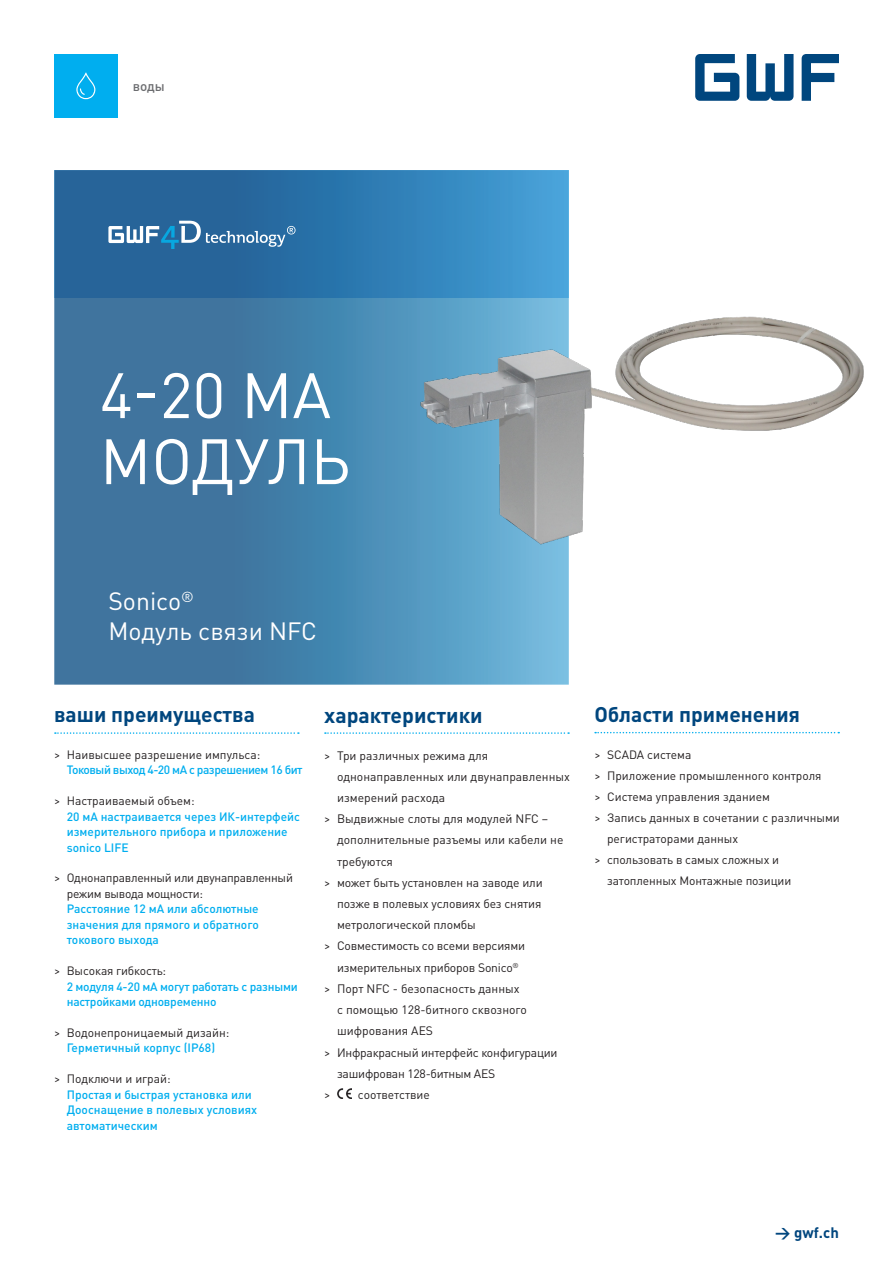
<style>
.page{position:relative;width:893px;height:1263px;background:#fff}
.page>*{position:absolute;margin:0;border:0;box-sizing:border-box;transform-origin:0 0}
.t1{font:63px/66px "DIN Pro";color:#fff}
.t2{font:24.75px/30px "DIN Pro";color:#fff}
.t3{font:700 21.15px "DIN Pro";color:#00467e}
.t4{font:700 21px "DIN Pro";color:#00467e}
.t5{font:700 15px "DIN Pro";color:#00467e}
.t6{font:500 13.5px "DIN Pro";color:#6c6d70}
.t7{font:12.15px "DIN Pro";letter-spacing:-.01em;color:#231f20}
.t8{font:12px "DIN Pro";color:#231f20}
.t9{font:500 12px/15.5px "DIN Pro";color:#00aeef}
.t10{font:500 12px/15.5px "DIN Pro";letter-spacing:-.02em;color:#00aeef}
.t11{font:12px/15.5px "DIN Pro";letter-spacing:-.02em;color:#231f20}
.t12{font:500 12px "DIN Pro";letter-spacing:-.04em;color:#00aeef}
.s1{font-size:12.15px}
</style>
<div class="page">
<svg style="left:54px;top:170px;width:515px;height:515px;background:#407fac"></svg>
<svg style="left:108px;top:221px;width:188px;height:28px;background:#5085b0"></svg>
<div style="left:54px;top:54px;width:64px;height:64px;background:#00aeef"></div>
<svg style="left:76px;top:73px;width:19px;height:26px"></svg>
<svg style="left:695px;top:54px;width:144px;height:47px"></svg>
<img style="left:403px;top:273px;width:461px;height:282px">
<svg style="left:55px;top:732px;width:244px;height:2px"></svg>
<svg style="left:325px;top:732px;width:244px;height:2px"></svg>
<svg style="left:595px;top:732px;width:244px;height:1px"></svg>
<img style="left:337px;top:1088px;width:15px;height:11px">
<p class="t6" style="left:133px;top:77px;width:34px">воды</p>
<h1 class="t1" style="left:100px;top:360px;width:252px">4-20 МА<br>МОДУЛЬ</h1>
<h2 class="t2" style="left:108px;top:585px;width:210px">Sonico<sup>®<br></sup>Модуль связи NFC</h2>
<h3 class="t4" style="left:54px;top:700px;width:202px">ваши преимущества</h3>
<p class="t8" style="left:54px;top:746px;width:208px">&gt; Наивысшее разрешение импульса:</p>
<p class="t12" style="left:67px;top:762px;width:237px">Токовый выход 4-20 мА с разрешением 16 бит</p>
<p class="t8" style="left:54px;top:793px;width:142px">&gt; Настраиваемый объем:</p>
<p class="t9" style="left:67px;top:808px;width:235px">20 мА настраивается через ИК-интерфейс измерительного прибора и приложение sonico LIFE</p>
<p class="t11" style="left:67px;top:870px;width:228px;text-indent:-13px">&gt; Однонаправленный или двунаправленный режим вывода мощности:</p>
<p class="t9" style="left:67px;top:901px;width:194px;text-align:justify">Расстояние 12 мА или абсолютные значения для прямого и обратного токового выхода</p>
<p class="t8" style="left:54px;top:963px;width:114px">&gt; Высокая гибкость:</p>
<p class="t10" style="left:67px;top:978px;width:233px">2 модуля 4-20 мА могут работать с разными настройками одновременно</p>
<p class="t8" style="left:54px;top:1024px;width:177px">&gt; Водонепроницаемый дизайн:</p>
<p class="t9" style="left:67px;top:1040px;width:150px">Герметичный корпус (IP68)</p>
<p class="t8" style="left:54px;top:1071px;width:118px">&gt; Подключи и играй:</p>
<p class="t9" style="left:67px;top:1086px;width:192px">Простая и быстрая установка или<br>Дооснащение в полевых условиях автоматическим</p>
<h3 class="t3" style="left:324px;top:700px;width:160px">характеристики</h3>
<p class="t7" style="left:324px;top:747px;width:166px">&gt; Три различных режима для</p>
<p class="t7" style="left:337px;top:768px;width:234px">однонаправленных или двунаправленных</p>
<p class="t7" style="left:337px;top:789px;width:110px">измерений расхода</p>
<p class="t7" style="left:324px;top:810px;width:226px">&gt; Выдвижные слоты для модулей NFC –</p>
<p class="t7" style="left:337px;top:832px;width:228px">дополнительные разъемы или кабели не</p>
<p class="t7" style="left:337px;top:853px;width:57px">требуются</p>
<p class="t7" style="left:324px;top:874px;width:220px">&gt; может быть установлен на заводе или</p>
<p class="t7" style="left:337px;top:895px;width:206px">позже в полевых условиях без снятия</p>
<p class="t7" style="left:337px;top:916px;width:140px">метрологической пломбы</p>
<p class="t7" style="left:324px;top:938px;width:202px">&gt; Совместимость со всеми версиями</p>
<p class="t7" style="left:337px;top:959px;width:183px">измерительных приборов Sonico<sup>®</sup></p>
<p class="t7" style="left:324px;top:980px;width:197px">&gt; Порт NFC - безопасность данных</p>
<p class="t7" style="left:337px;top:1001px;width:191px">с помощью 128-битного сквозного</p>
<p class="t7" style="left:337px;top:1023px;width:98px">шифрования AES</p>
<p class="t7" style="left:324px;top:1044px;width:235px">&gt; Инфракрасный интерфейс конфигурации</p>
<p class="t7" style="left:337px;top:1065px;width:160px">зашифрован 128-битным AES</p>
<p class="t8" style="left:324px;top:1086px;width:107px"><span class="s1">&gt;</span> соответствие</p>
<h3 class="t4" style="left:594px;top:700px;width:207px">Области применения</h3>
<p class="t8" style="left:594px;top:746px;width:99px">&gt; SCADA система</p>
<p class="t8" style="left:594px;top:767px;width:229px">&gt; Приложение промышленного контроля</p>
<p class="t8" style="left:594px;top:788px;width:177px">&gt; Система управления зданием</p>
<p class="t8" style="left:594px;top:809px;width:247px">&gt; Запись данных в сочетании с различными</p>
<p class="t8" style="left:607px;top:830px;width:133px">регистраторами данных</p>
<p class="t8" style="left:594px;top:851px;width:186px">&gt; спользовать в самых сложных и</p>
<p class="t8" style="left:607px;top:872px;width:186px">затопленных Монтажные позиции</p>
<p class="t5" style="left:775px;top:1222px;width:65px">→ gwf.ch</p>
</div>
